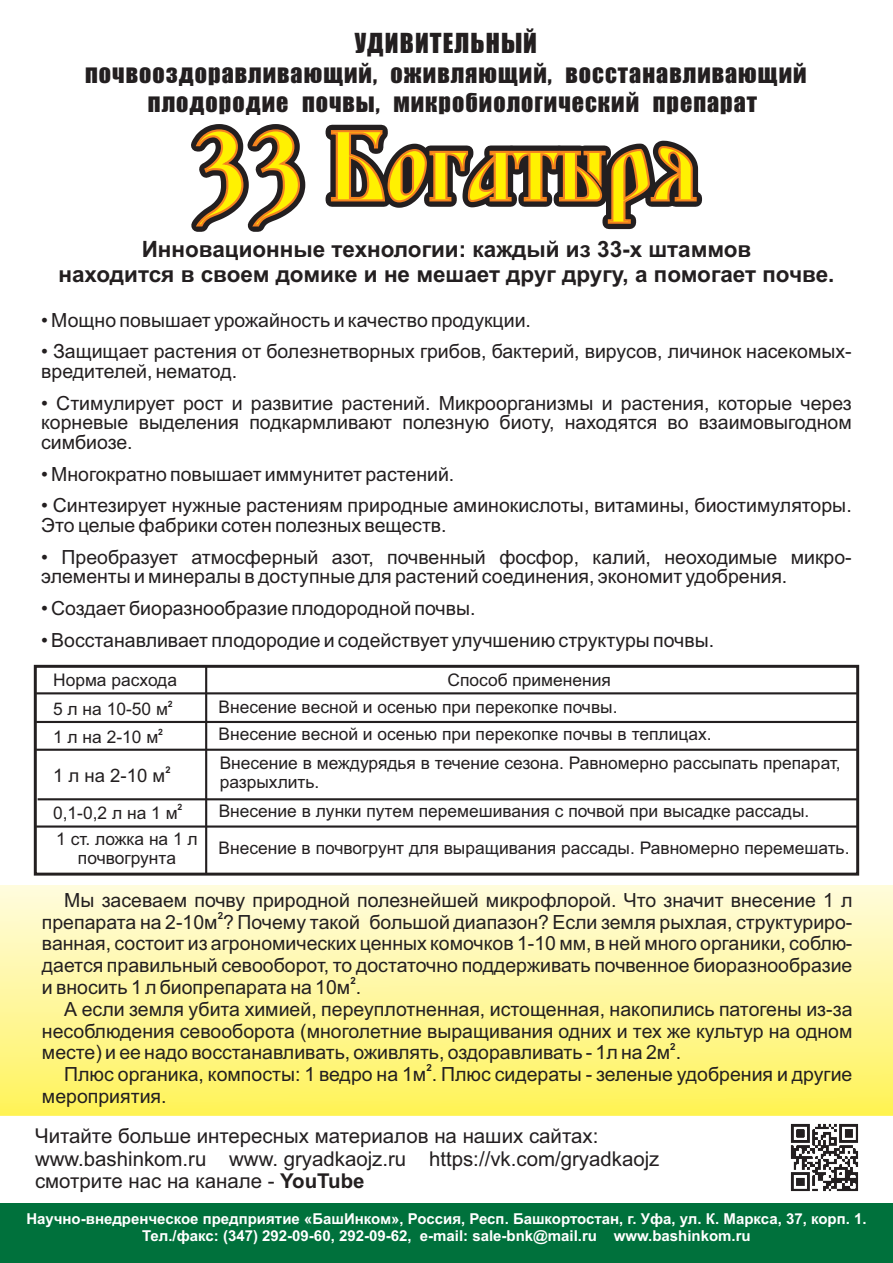
<style>
.page{position:relative;width:893px;height:1263px;background:#fff}
.page>*{position:absolute;margin:0;border:0;box-sizing:border-box;transform-origin:0 0}
.t1{font:25.5px "Impact";letter-spacing:.045em;color:#231f20}
.t2{font:24px/29.2px "Impact";letter-spacing:.045em;color:#231f20;text-align:center}
.t3{font:700 22.5px/25.2px "Arial";color:#231f20;text-align:center}
.t4{font:20.4px/22.8px "Arial";color:#231f20}
.t5{font:19.5px/19.6px "Arial";color:#231f20}
.t6{font:18.6px "Arial";color:#231f20}
.t7{font:17.4px/28.2px "Arial";color:#231f20}
.t8{font:700 15px/16.8px "Arial";color:#fff;text-align:center}
.t9{font:700 9.75px "Arial";color:#231f20}
.t10{font:700 9.3px "Arial";color:#231f20}
.t11{font:700 8.7px "Arial";color:#231f20}
.s1{font-weight:700}
</style>
<div class="page">
<img style="left:781px;top:1115px;width:88px;height:77px">
<img style="left:0;top:885px;width:893px;height:230px">
<div style="left:34px;top:665px;width:825px;height:210px;border:3px solid #231f20"></div>
<hr style="left:36px;top:692px;width:821px;height:2px;background:#231f20">
<hr style="left:36px;top:721px;width:821px;height:2px;background:#231f20">
<hr style="left:38px;top:798px;width:820px;height:2px;background:#231f20">
<hr style="left:36px;top:749px;width:821px;height:2px;background:#231f20">
<hr style="left:36px;top:825px;width:821px;height:3px;background:#231f20">
<hr style="left:205px;top:666px;width:2px;height:209px;background:#231f20">
<svg style="left:191px;top:124px;width:511px;height:108px"></svg>
<svg style="left:194px;top:128px;width:504px;height:100px"></svg>
<div style="left:0;top:1203px;width:893px;height:59px;background:#00713c"></div>
<h1 class="t1" style="left:355px;top:33px;width:184px">УДИВИТЕЛЬНЫЙ</h1>
<p class="t2" style="left:85px;top:60px;width:723px">почвооздоравливающий, оживляющий, восстанавливающий плодородие почвы, микробиологический препарат</p>
<p class="t3" style="left:58px;top:239px;width:778px">Инновационные технологии: каждый из 33-х штаммов<br>находится в своем домике и не мешает друг другу, а помогает почве.</p>
<p class="t5" style="left:41px;top:312px;width:491px">• Мощно повышает урожайность и качество продукции.</p>
<p class="t5" style="left:41px;top:344px;width:812px">• Защищает растения от болезнетворных грибов, бактерий, вирусов, личинок насекомых&shy;вредителей, нематод.</p>
<p class="t5" style="left:41px;top:395px;width:812px;text-align:justify">• Стимулирует рост и развитие растений. Микроорганизмы и растения, которые через корневые выделения подкармливают полезную биоту, находятся во взаимовыгодном симбиозе.</p>
<p class="t5" style="left:41px;top:466px;width:415px">• Многократно повышает иммунитет растений.</p>
<p class="t5" style="left:41px;top:498px;width:812px">• Синтезирует нужные растениям природные аминокислоты, витамины, биостимуляторы.<br>Это целые фабрики сотен полезных веществ.</p>
<p class="t5" style="left:41px;top:549px;width:812px">• Преобразует атмосферный азот, почвенный фосфор, калий, неоходимые микро&shy;элементы и минералы в доступные для растений соединения, экономит удобрения.</p>
<p class="t5" style="left:41px;top:600px;width:436px">• Создает биоразнообразие плодородной почвы.</p>
<p class="t5" style="left:41px;top:632px;width:674px">• Восстанавливает плодородие и содействует улучшению структуры почвы.</p>
<p class="t7" style="left:53px;top:667px;width:125px">Норма расхода</p>
<p class="t11" style="left:168px;top:700px;width:6px">2</p>
<p class="t7" style="left:53px;top:697px;width:116px">5 л на 10-50 м</p>
<p class="t11" style="left:158px;top:728px;width:6px">2</p>
<p class="t7" style="left:53px;top:725px;width:107px">1 л на 2-10 м</p>
<p class="t10" style="left:165px;top:766px;width:7px">2</p>
<p class="t6" style="left:53px;top:768px;width:114px">1 л на 2-10 м</p>
<p class="t11" style="left:178px;top:804px;width:6px">2</p>
<p class="t7" style="left:53px;top:801px;width:146px;line-height:25.7px">0,1-0,2 л на 1 м<br>1 ст. ложка на 1 л</p>
<p class="t7" style="left:78px;top:845px;width:100px">почвогрунта</p>
<p class="t7" style="left:447px;top:668px;width:165px">Способ применения</p>
<p class="t7" style="left:219px;top:694px;width:624px">Внесение весной и осенью при перекопке почвы.<br>Внесение весной и осенью при перекопке почвы в теплицах.<br>Внесение в междурядья в течение сезона. Равномерно рассыпать препарат,</p>
<p class="t7" style="left:219px;top:770px;width:592px;line-height:28.7px">разрыхлить.<br>Внесение в лунки путем перемешивания с почвой при высадке рассады.</p>
<p class="t7" style="left:219px;top:836px;width:632px">Внесение в почвогрунт для выращивания рассады. Равномерно перемешать.</p>
<p class="t5" style="left:64px;top:892px;width:790px">Мы засеваем почву природной полезнейшей микрофлорой. Что значит внесение 1 л</p>
<p class="t9" style="left:218px;top:912px;width:7px">2</p>
<p class="t5" style="left:42px;top:913px;width:812px;line-height:21.8px;text-align:justify">препарата на 2-10м ? Почему такой большой диапазон? Если земля рыхлая, структуриро&shy;ванная, состоит из агрономических ценных комочков 1-10 мм, в ней много органики, соблю&shy;дается правильный севооборот, то достаточно поддерживать почвенное биоразнообразие</p>
<p class="t9" style="left:350px;top:977px;width:7px">2</p>
<p class="t5" style="left:42px;top:979px;width:321px">и вносить 1 л биопрепарата на 10м .</p>
<p class="t5" style="left:42px;top:1000px;width:812px;line-height:21.8px;text-align:right">А если земля убита химией, переуплотненная, истощенная, накопились патогены из-за несоблюдения севооборота (многолетние выращивания одних и тех же культур на одном</p>
<p class="t9" style="left:670px;top:1042px;width:7px">2</p>
<p class="t5" style="left:42px;top:1044px;width:641px">месте) и ее надо восстанавливать, оживлять, оздоравливать - 1л на 2м .</p>
<p class="t9" style="left:426px;top:1064px;width:7px">2</p>
<p class="t5" style="left:42px;top:1065px;width:812px;line-height:21.8px;text-indent:22px">Плюс органика, компосты: 1 ведро на 1м . Плюс сидераты - зеленые удобрения и другие мероприятия.</p>
<p class="t4" style="left:35px;top:1126px;width:626px">Читайте больше интересных материалов на наших сайтах: www.bashinkom.ru www. gryadkaojz.ru https://vk.com/gryadkaojz смотрите нас на канале - <span class="s1">YouTube</span></p>
<p class="t8" style="left:26px;top:1211px;width:842px">Научно-внедренческое предприятие «БашИнком», Россия, Респ. Башкортостан, г. Уфа, ул. К. Маркса, 37, корп. 1.<br>Тел./факс: (347) 292-09-60, 292-09-62, e-mail: sale-bnk@mail.ru www.bashinkom.ru</p>
</div>
